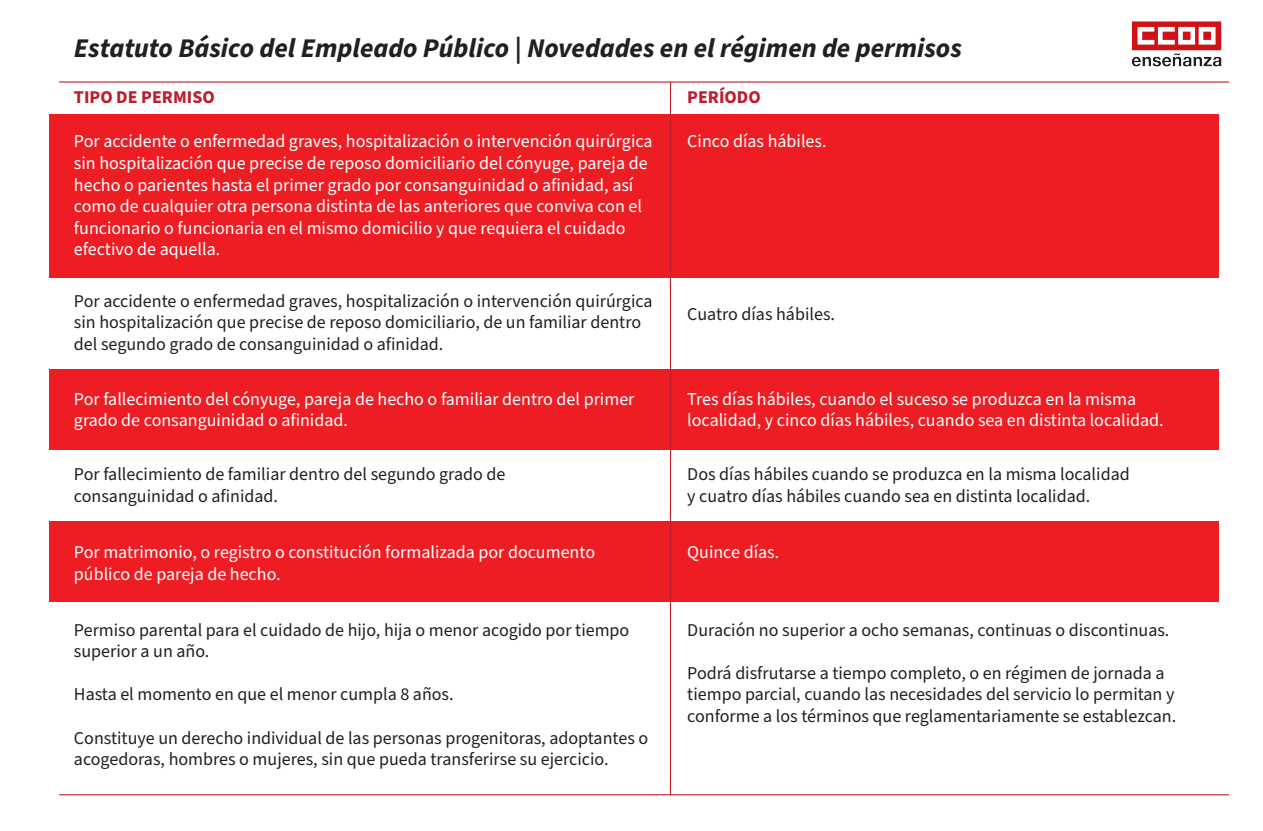
<style>
.page{position:relative;width:1263px;height:831px;background:#fff}
.page>*{position:absolute;margin:0;border:0;box-sizing:border-box;transform-origin:0 0}
.t1{font:italic 700 27px "Source Sans Pro";color:#231f20}
.t2{font:18px/21.6px "Source Sans Pro";color:#231f20}
.t3{font:18px/21.6px "Source Sans Pro";color:#fff}
.t4{font:700 18px "Source Sans Pro";color:#be1d2c}
</style>
<div class="page">
<div style="left:49px;top:521px;width:1169px;height:80px;background:#ee1d23"></div>
<div style="left:49px;top:114px;width:1169px;height:163px;background:#ee1d23"></div>
<div style="left:49px;top:369px;width:1169px;height:80px;background:#ee1d23"></div>
<hr style="left:670px;top:82px;width:1px;height:712px;background:#be1d2c">
<hr style="left:59px;top:793px;width:1170px;height:1px;background:#be1d2c">
<hr style="left:59px;top:81px;width:1170px;height:1px;background:#be1d2c">
<img style="left:1131px;top:21px;width:91px;height:46px">
<h1 class="t1" style="left:74px;top:29px;width:889px">Estatuto Básico del Empleado Público | Novedades en el régimen de permisos</h1>
<p class="t4" style="left:74px;top:85px;width:142px">TIPO DE PERMISO</p>
<p class="t4" style="left:687px;top:85px;width:75px">PERÍODO</p>
<p class="t3" style="left:687px;top:131px;width:141px">Cinco días hábiles.</p>
<p class="t3" style="left:74px;top:131px;width:580px">Por accidente o enfermedad graves, hospitalización o intervención quirúrgica sin hospitalización que precise de reposo domiciliario del cónyuge, pareja de hecho o parientes hasta el primer grado por consanguinidad o afinidad, así como de cualquier otra persona distinta de las anteriores que conviva con el funcionario o funcionaria en el mismo domicilio y que requiera el cuidado efectivo de aquella.</p>
<p class="t2" style="left:74px;top:290px;width:580px">Por accidente o enfermedad graves, hospitalización o intervención quirúrgica sin hospitalización que precise de reposo domiciliario, de un familiar dentro del segundo grado de consanguinidad o afinidad.</p>
<p class="t2" style="left:687px;top:303px;width:149px">Cuatro días hábiles.</p>
<p class="t3" style="left:74px;top:388px;width:562px">Por fallecimiento del cónyuge, pareja de hecho o familiar dentro del primer grado de consanguinidad o afinidad.</p>
<p class="t3" style="left:687px;top:388px;width:478px">Tres días hábiles, cuando el suceso se produzca en la misma localidad, y cinco días hábiles, cuando sea en distinta localidad.</p>
<p class="t2" style="left:74px;top:464px;width:433px">Por fallecimiento de familiar dentro del segundo grado de consanguinidad o afinidad.</p>
<p class="t2" style="left:687px;top:464px;width:444px">Dos días hábiles cuando se produzca en la misma localidad y cuatro días hábiles cuando sea en distinta localidad.</p>
<p class="t3" style="left:74px;top:542px;width:523px">Por matrimonio, o registro o constitución formalizada por documento público de pareja de hecho.</p>
<p class="t3" style="left:687px;top:542px;width:93px">Quince días.</p>
<p class="t2" style="left:74px;top:619px;width:557px">Permiso parental para el cuidado de hijo, hija o menor acogido por tiempo superior a un año.</p>
<p class="t2" style="left:74px;top:683px;width:381px">Hasta el momento en que el menor cumpla 8 años.</p>
<p class="t2" style="left:74px;top:727px;width:576px">Constituye un derecho individual de las personas progenitoras, adoptantes o acogedoras, hombres o mujeres, sin que pueda transferirse su ejercicio.</p>
<p class="t2" style="left:687px;top:619px;width:484px">Duración no superior a ocho semanas, continuas o discontinuas.</p>
<p class="t2" style="left:687px;top:662px;width:490px">Podrá disfrutarse a tiempo completo, o en régimen de jornada a tiempo parcial, cuando las necesidades del servicio lo permitan y conforme a los términos que reglamentariamente se establezcan.</p>
</div>
